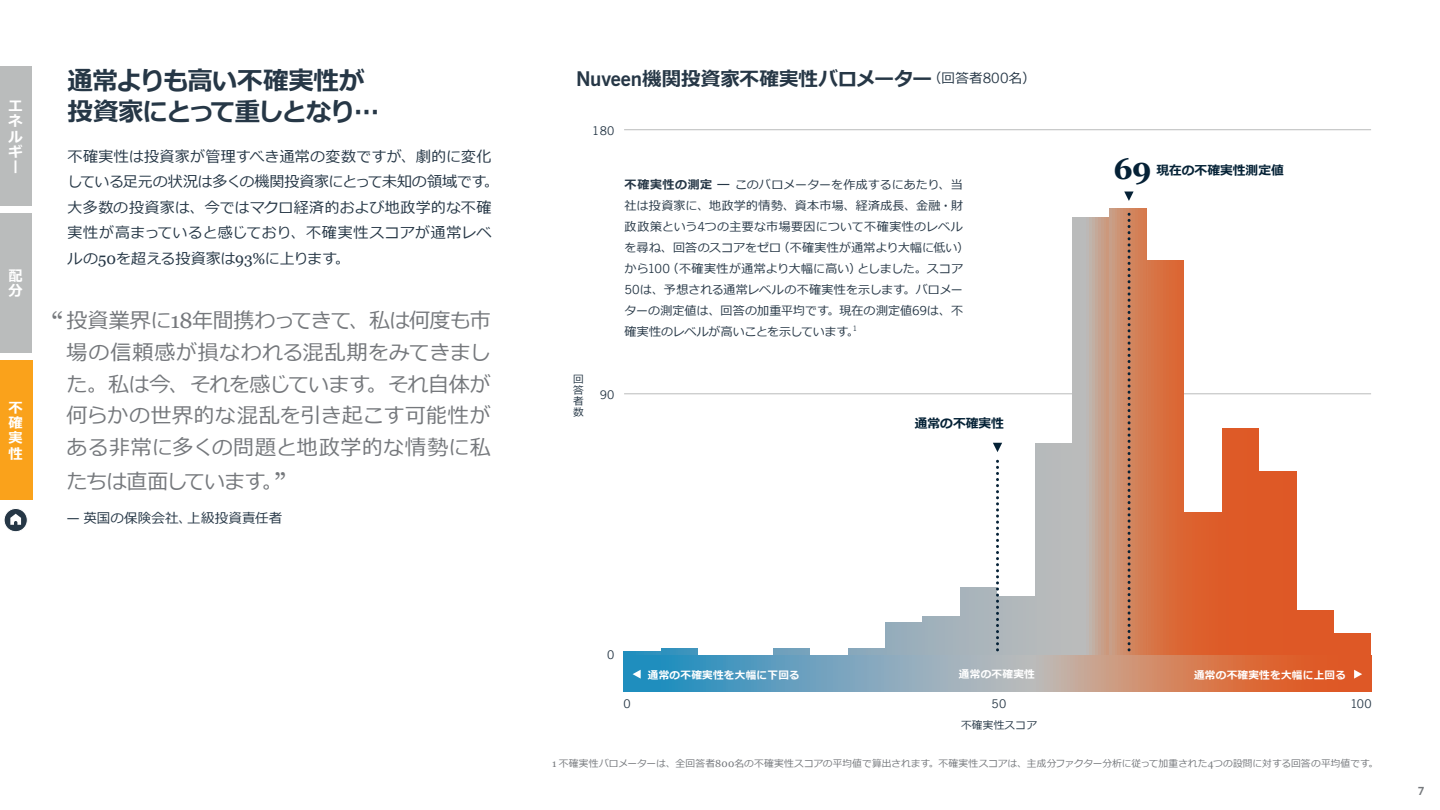
<style>
.page{position:relative;width:1440px;height:810px;background:#fff}
.page>*{position:absolute;margin:0;border:0;box-sizing:border-box;transform-origin:0 0}
.t1{font:700 30px "Georgia";color:#052136}
.t2{font:700 25.5px/31.5px "Meiryo";letter-spacing:-.04em;color:#263746}
.t3{font:21px/31.7px "Meiryo";letter-spacing:.005em;color:#75787c;text-align:justify}
.t4{font:21px "Meiryo";letter-spacing:-.05em;color:#75787c}
.t5{font:700 19.5px "Meiryo";color:#263746}
.t6{font:15px/25.5px "Meiryo";letter-spacing:.005em;color:#263746}
.t7{font:700 14.25px/15.3px "Meiryo";color:#fff;text-align:justify}
.t8{font:13.5px "Meiryo";letter-spacing:.01em;color:#263746}
.t9{font:700 12.75px "Meiryo";color:#052236}
.t10{font:12px/21px "Meiryo";letter-spacing:.01em;color:#263746}
.t11{font:12px "News Gothic BT";letter-spacing:.025em;color:#263746}
.Appendix{font:700 11.25px "News Gothic BT";color:#75787c}
.t12{font:700 10.65px "Meiryo";letter-spacing:.025em;color:#fff}
.t13{font:10.65px/10.9px "Meiryo";letter-spacing:.025em;color:#263746;text-align:justify}
.t14{font:9.75px "Meiryo";letter-spacing:.005em;color:#75787c}
.s1{font-family:"Georgia";font-size:15.75px}
.s2{font-family:"Georgia";font-size:29.25px}
.s3{font-family:"Georgia";font-size:22.05px}
.s4{font-family:"News Gothic BT";font-size:20.4px}
.s5{font-weight:400;font-size:13.5px}
.s6{font-family:"News Gothic BT";font-weight:400;font-size:14.1px}
.s7{font-weight:700}
.s8{font-family:"News Gothic BT";font-size:12.6px}
.s9{font-family:"Georgia";font-size:10.2px}
</style>
<div class="page">
<hr style="left:624px;top:393px;width:747px;height:1px;background:#babcbc">
<hr style="left:624px;top:129px;width:747px;height:1px;background:#babcbc">
<hr style="left:624px;top:651px;width:36px;height:3px;background:#2790be">
<div style="left:661px;top:648px;width:37px;height:6px;background:#3993bd"></div>
<div style="left:773px;top:648px;width:37px;height:6px;background:#72a2bc"></div>
<div style="left:848px;top:648px;width:37px;height:6px;background:#8da9bc"></div>
<div style="left:886px;top:622px;width:36px;height:32px;background:#97adbb"></div>
<div style="left:923px;top:617px;width:37px;height:37px;background:#a2b1bb"></div>
<div style="left:960px;top:588px;width:37px;height:66px;background:#aab5bb"></div>
<div style="left:998px;top:596px;width:36px;height:58px;background:#b1b8bb"></div>
<div style="left:1035px;top:443px;width:37px;height:211px;background:#b8babb"></div>
<svg style="left:1072px;top:218px;width:37px;height:436px;background:#c0afa4"></svg>
<svg style="left:1110px;top:209px;width:37px;height:445px;background:#cf8966"></svg>
<div style="left:1147px;top:261px;width:37px;height:393px;background:linear-gradient(to bottom,#d96d3d,#d96d3d)"></div>
<div style="left:1185px;top:512px;width:36px;height:142px;background:#dd5f2b"></div>
<div style="left:1222px;top:429px;width:37px;height:225px;background:#de5a27"></div>
<div style="left:1259px;top:472px;width:37px;height:182px;background:#de5926"></div>
<div style="left:1297px;top:611px;width:37px;height:43px;background:#de5826"></div>
<div style="left:1334px;top:634px;width:37px;height:20px;background:#de5826"></div>
<svg style="left:624px;top:656px;width:747px;height:36px;background:#9c9390"></svg>
<svg style="left:1124px;top:192px;width:10px;height:9px"></svg>
<svg style="left:1128px;top:214px;width:3px;height:441px"></svg>
<svg style="left:993px;top:443px;width:9px;height:9px"></svg>
<svg style="left:996px;top:461px;width:3px;height:192px"></svg>
<svg style="left:633px;top:670px;width:8px;height:9px"></svg>
<svg style="left:1354px;top:670px;width:8px;height:9px"></svg>
<svg style="left:4px;top:508px;width:23px;height:24px"></svg>
<div style="left:4px;top:508px;width:24px;height:24px;border:1px solid #fff;border-radius:50%"></div>
<svg style="left:10px;top:514px;width:11px;height:11px"></svg>
<div style="left:0;top:361px;width:32px;height:139px;background:#faa21b"></div>
<div style="left:0;top:214px;width:32px;height:139px;background:#babcbc"></div>
<div style="left:0;top:67px;width:32px;height:139px;background:#babcbc"></div>
<p class="t7" style="left:9px;top:99px;width:16px">エネルギー</p>
<p class="t7" style="left:9px;top:269px;width:16px">配分</p>
<p class="t7" style="left:9px;top:401px;width:16px">不確実性</p>
<p class="t2" style="left:68px;top:66px;width:313px">通常よりも高い不確実性が投資家にとって重しとなり…</p>
<p class="t6" style="left:68px;top:144px;width:433px">不確実性は投資家が管理すべき通常の変数ですが、劇的に変化している足元の状況は多くの機関投資家にとって未知の領域です。大多数の投資家は、今ではマクロ経済的および地政学的な不確実性が高まっていると感じており、不確実性スコアが通常レベルの<span class="s1">50</span>を超える投資家は<span class="s1">93%</span>に上ります。</p>
<p class="t3" style="left:67px;top:306px;width:426px;text-indent:-15px"><span class="s2">“</span> 投資業界に<span class="s3">18</span>年間携わってきて、私は何度も市場の信頼感が損なわれる混乱期をみてきました。私は今、それを感じています。それ自体が何らかの世界的な混乱を引き起こす可能性がある非常に多くの問題と地政学的な情勢に私</p>
<p class="t4" style="left:67px;top:466px;width:221px">たちは直面しています。<span class="s2">”</span></p>
<p class="t8" style="left:67px;top:509px;width:217px">— 英国の保険会社、上級投資責任者</p>
<p class="t5" style="left:576px;top:65px;width:461px"><span class="s4">Nuveen</span>機関投資家不確実性バロメーター<span class="s5">（回答者</span><span class="s6">800</span><span class="s5">名）</span></p>
<p class="t11" style="left:592px;top:123px;width:24px">180</p>
<p class="t13" style="left:573px;top:375px;width:12px">回答者数</p>
<p class="t10" style="left:625px;top:175px;width:346px"><span class="s7">不確実性の測定 ―</span> このバロメーターを作成するにあたり、当社は投資家に、地政学的情勢、資本市場、経済成長、金融・財政政策という<span class="s8">4</span>つの主要な市場要因について不確実性のレベルを尋ね、回答のスコアをゼロ（不確実性が通常より大幅に低い）から<span class="s8">100</span>（不確実性が通常より大幅に高い）としました。スコア<br><span class="s8">50</span>は、予想される通常レベルの不確実性を示します。バロメーターの測定値は、回答の加重平均です。現在の測定値<span class="s8">69</span>は、不確実性のレベルが高いことを示しています。<sup>1</sup></p>
<p class="t11" style="left:600px;top:387px;width:16px">90</p>
<p class="t9" style="left:915px;top:414px;width:91px">通常の不確実性</p>
<p class="t1" style="left:1114px;top:146px;width:39px">69</p>
<p class="t9" style="left:1156px;top:162px;width:129px">現在の不確実性測定値</p>
<p class="t11" style="left:607px;top:648px;width:9px">0</p>
<p class="t12" style="left:648px;top:667px;width:154px">通常の不確実性を大幅に下回る</p>
<p class="t12" style="left:959px;top:667px;width:77px">通常の不確実性</p>
<p class="t12" style="left:1194px;top:667px;width:154px">通常の不確実性を大幅に上回る</p>
<p class="t11" style="left:624px;top:697px;width:9px">0</p>
<p class="t11" style="left:992px;top:697px;width:16px">50</p>
<p class="t11" style="left:1351px;top:697px;width:23px">100</p>
<p class="t13" style="left:961px;top:720px;width:77px">不確実性スコア</p>
<p class="t14" style="left:552px;top:757px;width:828px"><span class="s9">1</span> 不確実性バロメーターは、全回答者<span class="s9">800</span>名の不確実性スコアの平均値で算出されます。不確実性スコアは、主成分ファクター分析に従って加重された<span class="s9">4</span>つの設問に対する回答の平均値です。</p>
<p class="Appendix" style="left:1418px;top:784px;width:8px">7</p>
</div>
